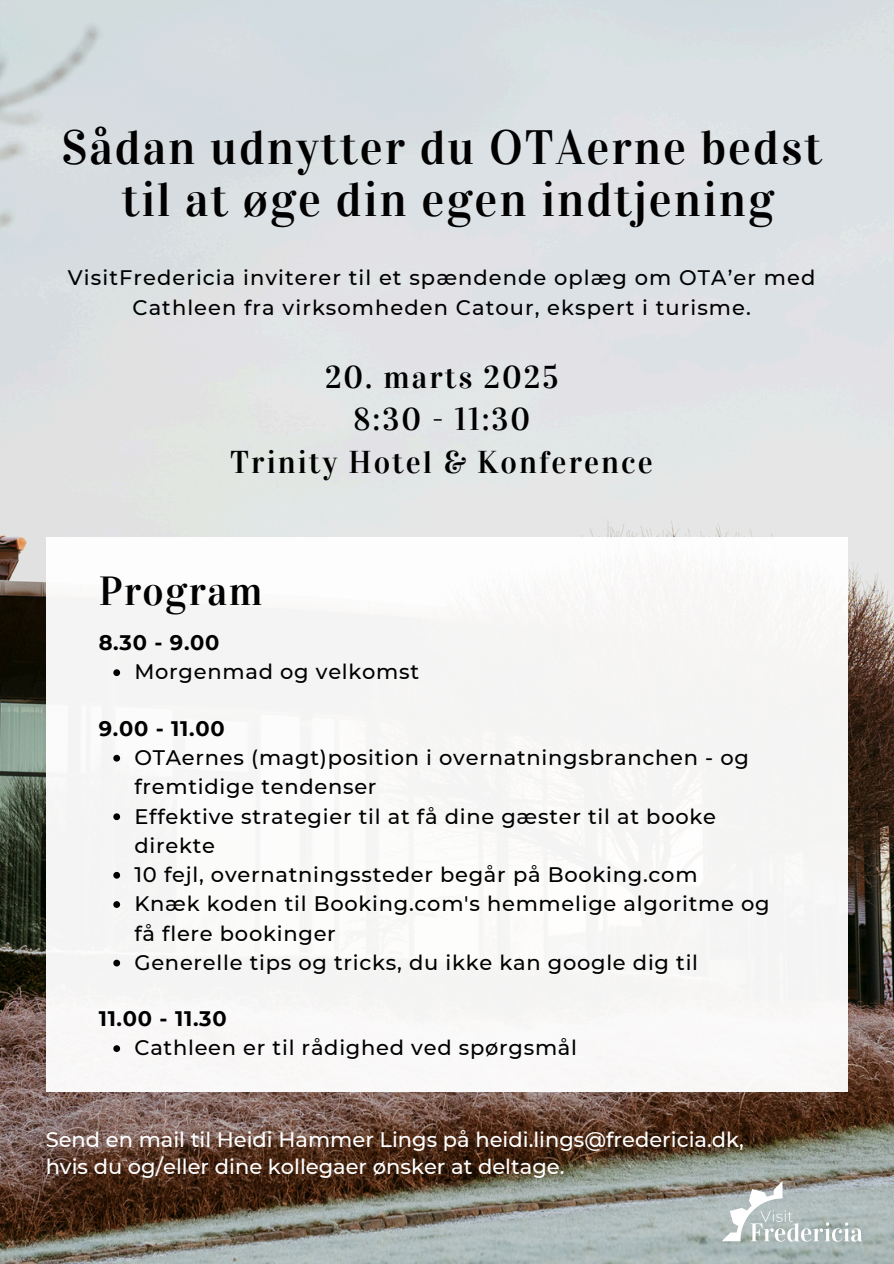
<style>
.page{position:relative;width:894px;height:1264px;background:#fff}
.page>*{position:absolute;margin:0;border:0;box-sizing:border-box;transform-origin:0 0}
.t1{font:48px/51.8px "Vidaloka";letter-spacing:.04em;color:#000;text-align:center}
.t2{font:40.5px "Vidaloka";letter-spacing:.035em;color:#000}
.t3{font:31.5px "Vidaloka";letter-spacing:.065em;color:#000}
.t4{font:500 21px/29.2px "Montserrat";letter-spacing:.035em;color:#000}
.t5{font:500 21px/27px "Montserrat";color:#fff}
.t6{font:700 21px "Montserrat";letter-spacing:.035em;color:#000}
</style>
<div class="page">
<img style="left:0;top:0;width:893px;height:1263px">
<svg style="left:721px;top:1180px;width:141px;height:61px;background:#b5bcb9"></svg>
<div style="left:46px;top:537px;width:801px;height:554px;background:#f7f6f6"></div>
<svg style="left:113px;top:669px;width:7px;height:7px"></svg>
<svg style="left:113px;top:754px;width:7px;height:7px"></svg>
<svg style="left:113px;top:813px;width:7px;height:7px"></svg>
<svg style="left:113px;top:871px;width:7px;height:7px"></svg>
<svg style="left:113px;top:901px;width:7px;height:6px"></svg>
<svg style="left:113px;top:959px;width:7px;height:7px"></svg>
<svg style="left:113px;top:1045px;width:7px;height:6px"></svg>
<h1 class="t1" style="left:61px;top:122px;width:762px">Sådan udnytter du OTAerne bedst til at øge din egen indtjening</h1>
<p class="t4" style="left:68px;top:263px;width:748px;text-align:center">VisitFredericia inviterer til et spændende oplæg om OTA’er med<br>Cathleen fra virksomheden Catour, ekspert i turisme.</p>
<p class="t3" style="left:325px;top:358px;width:235px">20. marts 2025</p>
<p class="t3" style="left:353px;top:400px;width:179px">8:30 - 11:30</p>
<p class="t3" style="left:230px;top:443px;width:424px">Trinity Hotel &amp; Konference</p>
<p class="t2" style="left:99px;top:566px;width:165px">Program</p>
<h4 class="t6" style="left:99px;top:630px;width:122px">8.30 - 9.00</h4>
<h3 class="t4" style="left:134px;top:657px;width:286px">Morgenmad og velkomst</h3>
<h3 class="t6" style="left:99px;top:715px;width:127px">9.00 - 11.00</h3>
<p class="t4" style="left:134px;top:742px;width:616px">OTAernes (magt)position i overnatningsbranchen - og fremtidige tendenser</p>
<p class="t4" style="left:134px;top:801px;width:583px">Effektive strategier til at få dine gæster til at booke direkte</p>
<p class="t4" style="left:134px;top:859px;width:564px">10 fejl, overnatningssteder begår på Booking.com</p>
<p class="t4" style="left:134px;top:889px;width:636px">Knæk koden til Booking.com's hemmelige algoritme og få flere bookinger</p>
<p class="t4" style="left:134px;top:947px;width:565px">Generelle tips og tricks, du ikke kan google dig til</p>
<p class="t6" style="left:99px;top:1005px;width:129px">11.00 - 11.30</p>
<p class="t4" style="left:134px;top:1033px;width:444px">Cathleen er til rådighed ved spørgsmål</p>
<p class="t5" style="left:46px;top:1125px;width:699px">Send en mail til Heidi Hammer Lings på heidi.lings@fredericia.dk, hvis du og/eller dine kollegaer ønsker at deltage.</p>
</div>
